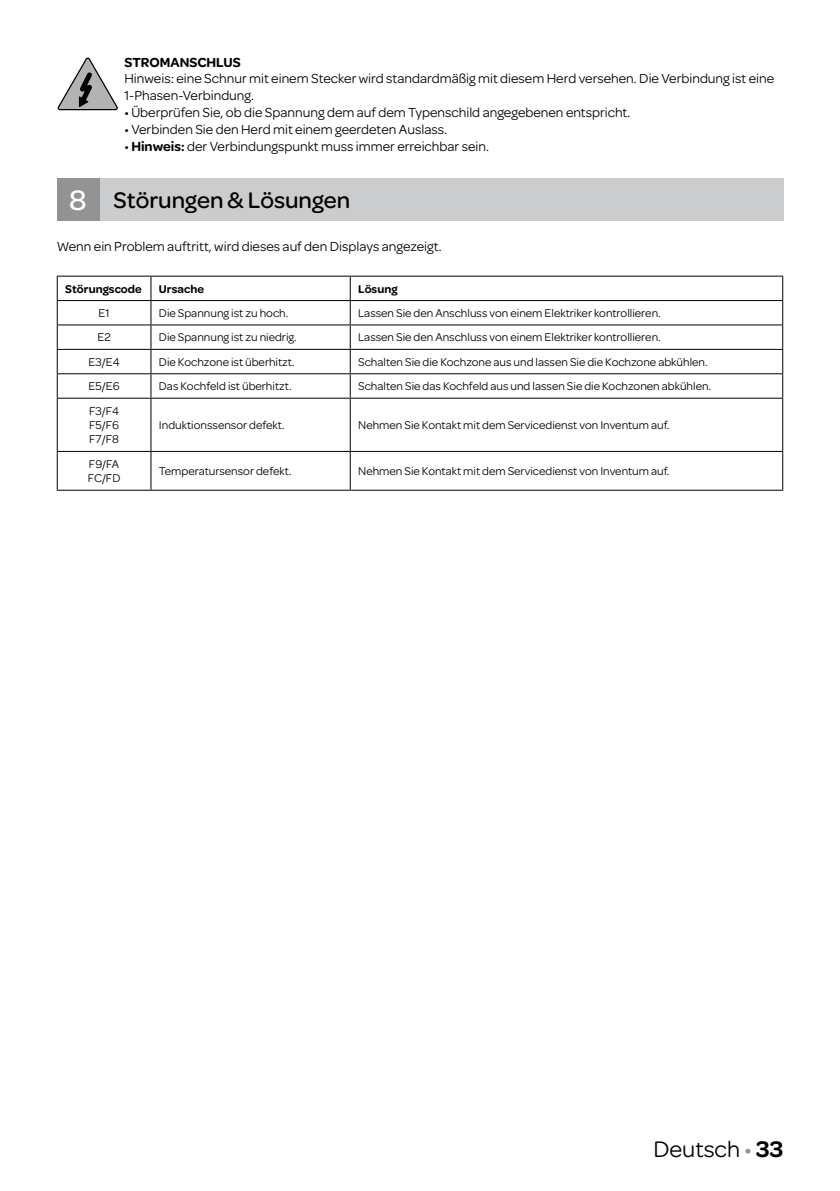
<style>
.page{position:relative;width:840px;height:1191px;background:#fff}
.page>*{position:absolute;margin:0;border:0;box-sizing:border-box;transform-origin:0 0}
.t1{font:500 24px "Omnes";color:#000}
.t2{font:24px "Omnes";color:#000}
.t3{font:14px/16.8px "Omnes";color:#000}
.t4{font:600 14px "Omnes";color:#000}
.t5{font:12px/14.4px "Omnes";color:#000;text-align:justify}
.t6{font:600 12px "Omnes";color:#000}
.s1{font-weight:600}
.s2{font-size:30px;color:#fff}
.s3{color:#929395}
</style>
<div class="page">
<svg style="left:57px;top:57px;width:61px;height:54px"></svg>
<div style="left:85px;top:179px;width:697px;height:42px;background:#cacccd"></div>
<div style="left:57px;top:179px;width:42px;height:42px;background:#929395"></div>
<hr style="left:57px;top:276px;width:94px;height:1px;background:#000">
<hr style="left:151px;top:276px;width:199px;height:1px;background:#000">
<hr style="left:350px;top:276px;width:432px;height:1px;background:#000">
<hr style="left:57px;top:300px;width:94px;height:1px;background:#000">
<hr style="left:151px;top:300px;width:199px;height:1px;background:#000">
<hr style="left:350px;top:300px;width:432px;height:1px;background:#000">
<hr style="left:57px;top:324px;width:94px;height:1px;background:#000">
<hr style="left:151px;top:324px;width:199px;height:1px;background:#000">
<hr style="left:350px;top:324px;width:432px;height:1px;background:#000">
<hr style="left:57px;top:349px;width:94px;height:1px;background:#000">
<hr style="left:151px;top:349px;width:199px;height:1px;background:#000">
<hr style="left:350px;top:349px;width:432px;height:1px;background:#000">
<hr style="left:57px;top:373px;width:94px;height:1px;background:#000">
<svg style="left:57px;top:277px;width:1px;height:121px"></svg>
<hr style="left:151px;top:373px;width:199px;height:1px;background:#000">
<svg style="left:150px;top:277px;width:1px;height:121px"></svg>
<hr style="left:350px;top:373px;width:432px;height:1px;background:#000">
<svg style="left:349px;top:277px;width:1px;height:121px"></svg>
<hr style="left:57px;top:398px;width:94px;height:1px;background:#000">
<hr style="left:57px;top:399px;width:1px;height:52px;background:#000">
<hr style="left:151px;top:398px;width:199px;height:1px;background:#000">
<hr style="left:150px;top:399px;width:1px;height:52px;background:#000">
<hr style="left:350px;top:398px;width:432px;height:1px;background:#000">
<hr style="left:349px;top:399px;width:1px;height:52px;background:#000">
<hr style="left:781px;top:399px;width:1px;height:52px;background:#000">
<hr style="left:57px;top:451px;width:94px;height:1px;background:#000">
<hr style="left:57px;top:452px;width:1px;height:38px;background:#000">
<hr style="left:151px;top:451px;width:199px;height:1px;background:#000">
<hr style="left:150px;top:452px;width:1px;height:38px;background:#000">
<hr style="left:350px;top:451px;width:432px;height:1px;background:#000">
<hr style="left:349px;top:452px;width:1px;height:38px;background:#000">
<hr style="left:781px;top:452px;width:1px;height:38px;background:#000">
<hr style="left:57px;top:490px;width:94px;height:1px;background:#000">
<hr style="left:151px;top:490px;width:199px;height:1px;background:#000">
<hr style="left:350px;top:490px;width:432px;height:1px;background:#000">
<p class="t4" style="left:124px;top:52px;width:118px">STROMANSCHLUS</p>
<p class="t3" style="left:124px;top:70px;width:651px">Hinweis: eine Schnur mit einem Stecker wird standardmäßig mit diesem Herd versehen. Die Verbindung ist eine<br>1-Phasen-Verbindung.</p>
<p class="t3" style="left:124px;top:103px;width:507px">• Überprüfen Sie, ob die Spannung dem auf dem Typenschild angegebenen entspricht.</p>
<p class="t3" style="left:124px;top:120px;width:324px">• Verbinden Sie den Herd mit einem geerdeten Auslass.</p>
<p class="t3" style="left:124px;top:137px;width:366px">• <span class="s1">Hinweis:</span> der Verbindungspunkt muss immer erreichbar sein.</p>
<h1 class="t1" style="left:69px;top:184px;width:282px"><span class="s2">8</span> Störungen &amp; Lösungen</h1>
<p class="t3" style="left:57px;top:237px;width:386px">Wenn ein Problem auftritt, wird dieses auf den Displays angezeigt.</p>
<p class="t6" style="left:65px;top:280px;width:78px">Störungscode</p>
<p class="t6" style="left:159px;top:280px;width:46px">Ursache</p>
<p class="t6" style="left:358px;top:280px;width:41px">Lösung</p>
<p class="t5" style="left:98px;top:305px;width:13px">E1</p>
<p class="t5" style="left:159px;top:305px;width:131px">Die Spannung ist zu hoch.</p>
<p class="t5" style="left:358px;top:305px;width:304px">Lassen Sie den Anschluss von einem Elektriker kontrollieren.</p>
<p class="t5" style="left:97px;top:329px;width:15px">E2</p>
<p class="t5" style="left:159px;top:329px;width:139px">Die Spannung ist zu niedrig.</p>
<p class="t5" style="left:358px;top:329px;width:304px">Lassen Sie den Anschluss von einem Elektriker kontrollieren.</p>
<p class="t5" style="left:88px;top:354px;width:33px">E3/E4</p>
<p class="t5" style="left:159px;top:354px;width:137px">Die Kochzone ist überhitzt.</p>
<p class="t5" style="left:358px;top:354px;width:350px">Schalten Sie die Kochzone aus und lassen Sie die Kochzone abkühlen.</p>
<p class="t5" style="left:89px;top:378px;width:32px">E5/E6</p>
<p class="t5" style="left:159px;top:378px;width:134px">Das Kochfeld ist überhitzt.</p>
<p class="t5" style="left:358px;top:378px;width:354px">Schalten Sie das Kochfeld aus und lassen Sie die Kochzonen abkühlen.</p>
<p class="t5" style="left:89px;top:403px;width:32px">F3/F4<br>F5/F6<br>F7/F8</p>
<p class="t5" style="left:159px;top:417px;width:127px">Induktionssensor defekt.</p>
<p class="t5" style="left:358px;top:417px;width:312px">Nehmen Sie Kontakt mit dem Servicedienst von Inventum auf.</p>
<p class="t5" style="left:88px;top:456px;width:34px">F9/FA<br>FC/FD</p>
<p class="t5" style="left:159px;top:463px;width:134px">Temperatursensor defekt.</p>
<p class="t5" style="left:358px;top:463px;width:312px">Nehmen Sie Kontakt mit dem Servicedienst von Inventum auf.</p>
<h1 class="t2" style="left:653px;top:1132px;width:131px">Deutsch <span class="s3">•</span> <span class="s1">33</span></h1>
</div>
